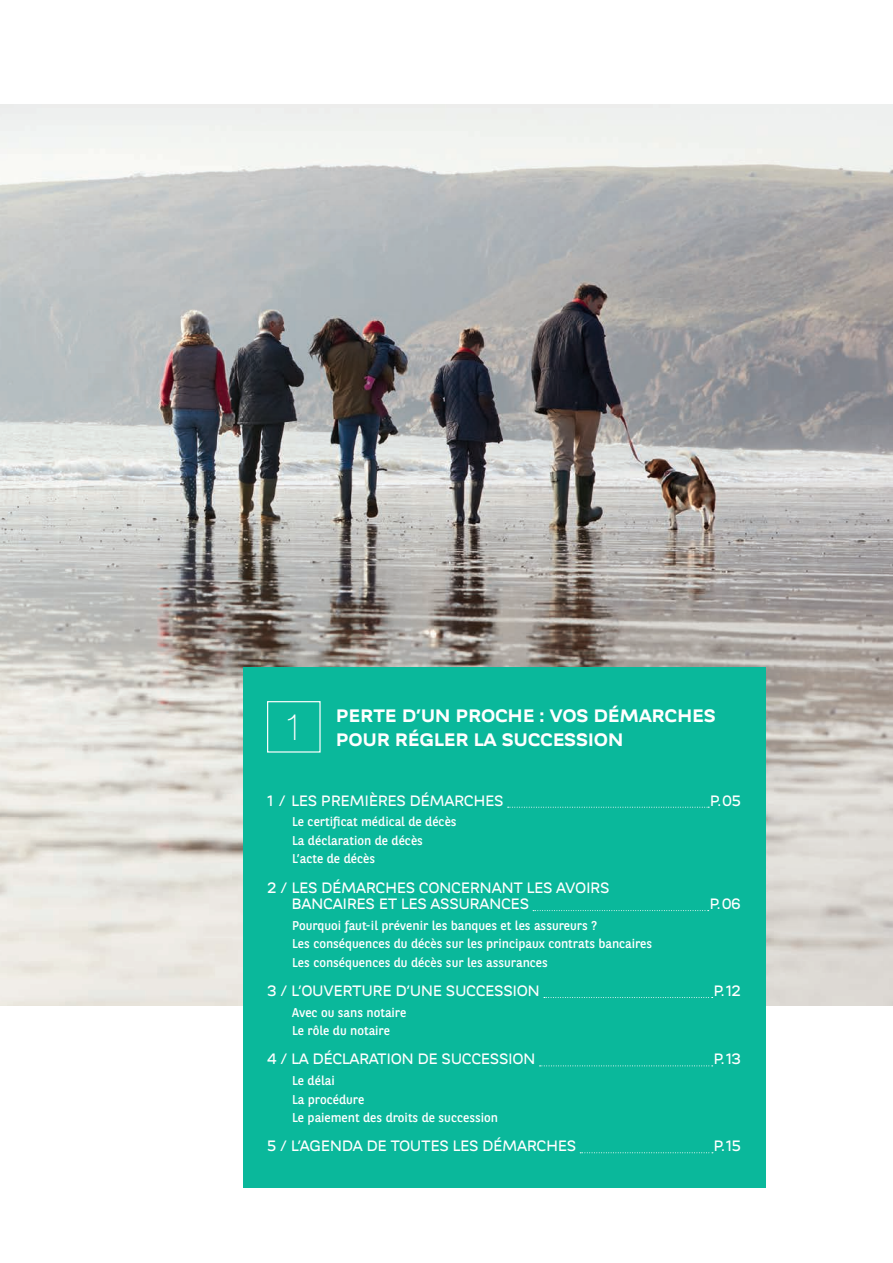
<style>
.page{position:relative;width:893px;height:1263px;background:#fff}
.page>*{position:absolute;margin:0;border:0;box-sizing:border-box;transform-origin:0 0}
.t1{font:100 36.9px "Helvetica Neue LT Std";color:#fff;scale:.9 1}
.t2{font:700 18px/24px "BNPP Expanded Sans";letter-spacing:-.02em;color:#fff;scale:.95 1}
.Titre_Sommaire{font:15px/16.5px "BNPP Expanded Sans";letter-spacing:-.03em;color:#fff;scale:.9 1}
.body_sommaire{font:12.75px "BNPP Sans";color:#fff}
</style>
<div class="page">
<img style="left:0;top:104px;width:893px;height:902px">
<div style="left:243px;top:667px;width:522px;height:521px;background:#0ab89b"></div>
<div style="left:267px;top:701px;width:54px;height:51px;border:1px solid #fff"></div>
<svg style="left:508px;top:807px;width:201px;height:1px"></svg>
<svg style="left:533px;top:910px;width:176px;height:1px"></svg>
<svg style="left:544px;top:997px;width:169px;height:1px"></svg>
<svg style="left:540px;top:1065px;width:173px;height:1px"></svg>
<svg style="left:580px;top:1152px;width:133px;height:1px"></svg>
<p class="t1" style="left:285px;top:706px;width:22px">1</p>
<p class="t2" style="left:336px;top:703px;width:401px">PERTE D’UN PROCHE : VOS DÉMARCHES<br>POUR RÉGLER LA SUCCESSION</p>
<p class="Titre_Sommaire" style="left:267px;top:791px;width:265px">1 / LES PREMIÈRES DÉMARCHES</p>
<p class="Titre_Sommaire" style="left:710px;top:791px;width:36px">P.05</p>
<p class="body_sommaire" style="left:292px;top:813px;width:166px">Le certificat médical de décès</p>
<p class="body_sommaire" style="left:292px;top:832px;width:132px">La déclaration de décès</p>
<p class="body_sommaire" style="left:292px;top:850px;width:84px">L’acte de décès</p>
<p class="Titre_Sommaire" style="left:291px;top:878px;width:355px;text-indent:-24px">2 / LES DÉMARCHES CONCERNANT LES AVOIRS<br>BANCAIRES ET LES ASSURANCES</p>
<p class="Titre_Sommaire" style="left:709px;top:895px;width:37px">P.06</p>
<p class="body_sommaire" style="left:292px;top:916px;width:307px">Pourquoi faut-il prévenir les banques et les assureurs ?</p>
<p class="body_sommaire" style="left:292px;top:935px;width:362px">Les conséquences du décès sur les principaux contrats bancaires</p>
<p class="body_sommaire" style="left:292px;top:953px;width:257px">Les conséquences du décès sur les assurances</p>
<p class="Titre_Sommaire" style="left:267px;top:982px;width:305px">3 / L’OUVERTURE D’UNE SUCCESSION</p>
<p class="Titre_Sommaire" style="left:713px;top:982px;width:32px">P.12</p>
<p class="body_sommaire" style="left:292px;top:1003px;width:116px">Avec ou sans notaire</p>
<p class="body_sommaire" style="left:292px;top:1022px;width:99px">Le rôle du notaire</p>
<p class="Titre_Sommaire" style="left:267px;top:1050px;width:300px">4 / LA DÉCLARATION DE SUCCESSION</p>
<p class="Titre_Sommaire" style="left:713px;top:1050px;width:32px">P.13</p>
<p class="body_sommaire" style="left:292px;top:1072px;width:44px">Le délai</p>
<p class="body_sommaire" style="left:292px;top:1090px;width:74px">La procédure</p>
<p class="body_sommaire" style="left:292px;top:1109px;width:207px">Le paiement des droits de succession</p>
<p class="Titre_Sommaire" style="left:267px;top:1137px;width:345px">5 / L’AGENDA DE TOUTES LES DÉMARCHES</p>
<p class="Titre_Sommaire" style="left:714px;top:1137px;width:32px">P.15</p>
</div>
